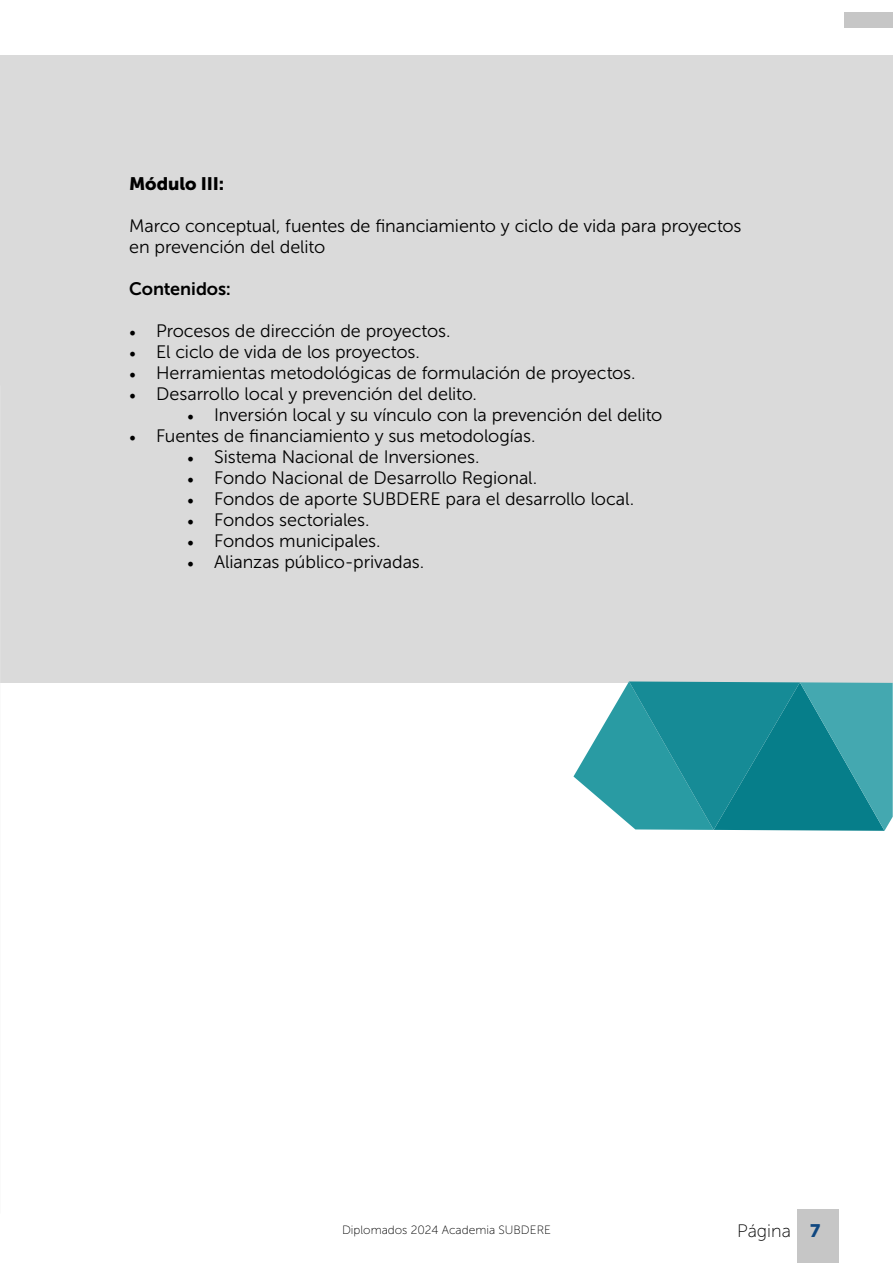
<style>
.page{position:relative;width:893px;height:1263px;background:#fff}
.page>*{position:absolute;margin:0;border:0;box-sizing:border-box;transform-origin:0 0}
.t1{font:18px/21px "Museo Sans 300";letter-spacing:-.005em;color:#000}
.t2{font:18px "Museo Sans 700";letter-spacing:-.005em;color:#000}
.t3{font:18px "Museo Sans 900";letter-spacing:-.005em;color:#000}
.t4{font:18px "Museo Sans 100";color:#000}
.t5{font:12px "Museo Sans 100";color:#000}
.s1{font-family:"Minion Pro"}
.s2{font-family:"Museo Sans 900";color:#0f4780}
</style>
<div class="page">
<div style="left:797px;top:1209px;width:42px;height:54px;background:#c6c6c6"></div>
<div style="left:844px;top:12px;width:49px;height:16px;background:#c6c6c6"></div>
<div style="left:0;top:55px;width:893px;height:627px;background:#dadada"></div>
<svg style="left:573px;top:681px;width:320px;height:150px;background:#369ba4"></svg>
<p class="t3" style="left:129px;top:173px;width:97px">Módulo III:</p>
<p class="t1" style="left:129px;top:215px;width:614px">Marco conceptual, fuentes de financiamiento y ciclo de vida para proyectos en prevención del delito</p>
<p class="t2" style="left:129px;top:279px;width:103px">Contenidos:</p>
<p class="t1" style="left:129px;top:320px;width:323px"><span class="s1">•</span> Procesos de dirección de proyectos.</p>
<p class="t1" style="left:129px;top:341px;width:292px"><span class="s1">•</span> El ciclo de vida de los proyectos.</p>
<p class="t1" style="left:129px;top:362px;width:508px"><span class="s1">•</span> Herramientas metodológicas de formulación de proyectos.</p>
<p class="t1" style="left:129px;top:383px;width:349px"><span class="s1">•</span> Desarrollo local y prevención del delito.</p>
<p class="t1" style="left:187px;top:404px;width:477px"><span class="s1">•</span> Inversión local y su vínculo con la prevención del delito</p>
<p class="t1" style="left:129px;top:425px;width:408px"><span class="s1">•</span> Fuentes de financiamiento y sus metodologías.</p>
<p class="t1" style="left:187px;top:446px;width:294px"><span class="s1">•</span> Sistema Nacional de Inversiones.</p>
<p class="t1" style="left:187px;top:467px;width:352px"><span class="s1">•</span> Fondo Nacional de Desarrollo Regional.</p>
<p class="t1" style="left:187px;top:488px;width:449px"><span class="s1">•</span> Fondos de aporte SUBDERE para el desarrollo local.</p>
<p class="t1" style="left:187px;top:509px;width:184px"><span class="s1">•</span> Fondos sectoriales.</p>
<p class="t1" style="left:187px;top:530px;width:195px"><span class="s1">•</span> Fondos municipales.</p>
<p class="t1" style="left:187px;top:551px;width:239px"><span class="s1">•</span> Alianzas público-privadas.</p>
<p class="t5" style="left:342px;top:1223px;width:210px">Diplomados 2024 Academia SUBDERE</p>
<p class="t4" style="left:737px;top:1221px;width:85px">Página <span class="s2">7</span></p>
</div>
